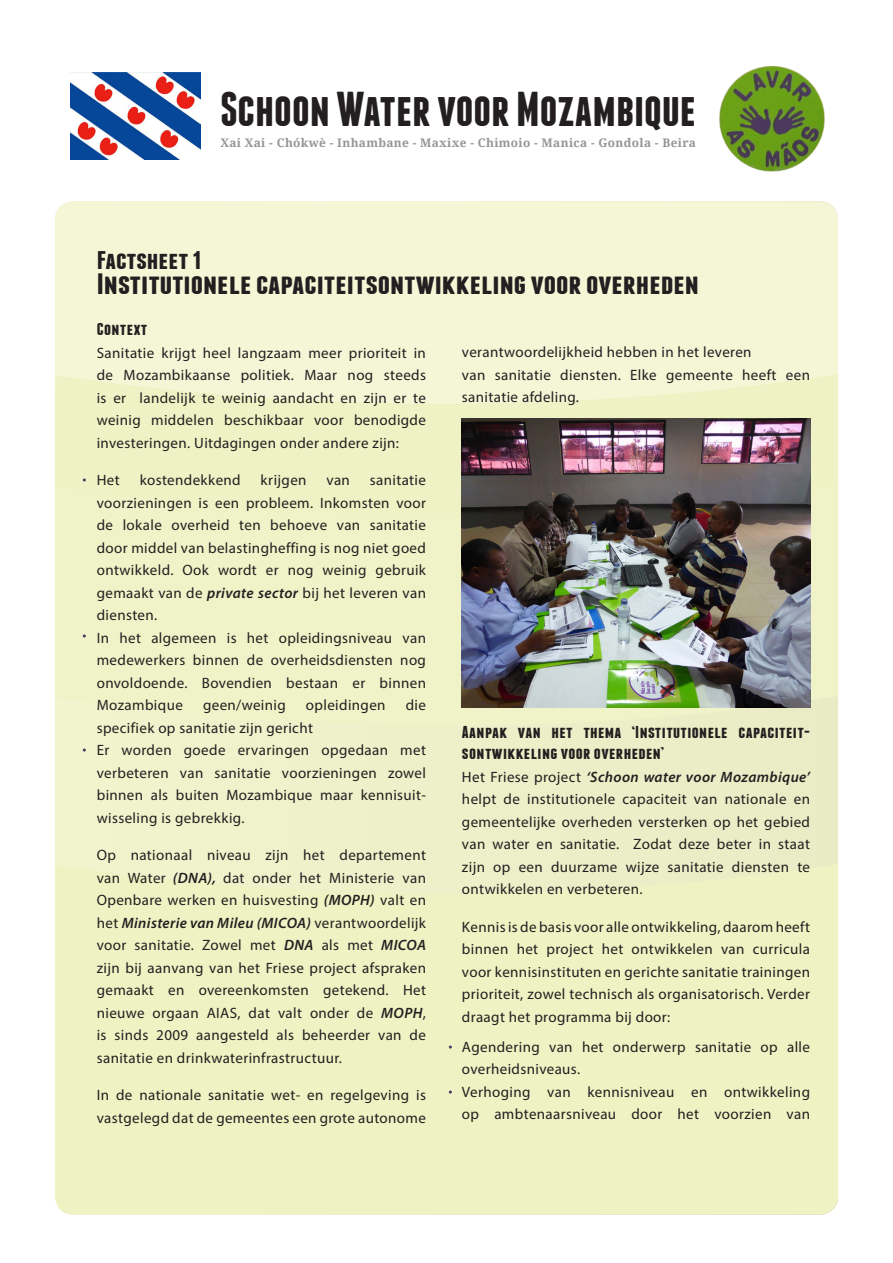
<style>
.page{position:relative;width:893px;height:1263px;background:#fff}
.page>*{position:absolute;margin:0;border:0;box-sizing:border-box;transform-origin:0 0}
.t1{font:700 48.75px "Franchise Free";color:#231f20}
.t2{font:700 29.25px "Franchise Free";color:#231f20;scale:1.18 1}
.t3{font:700 25.5px "Franchise Free";color:#231f20;scale:1.18 1}
.t4{font:700 17.1px/21px "Franchise Free";letter-spacing:.02em;color:#231f20;scale:1.14 1}
.t5{font:15px/22.5px "Myriad Pro";letter-spacing:.025em;color:#231f20;text-align:justify}
.t6{font:700 11.85px "Droid Serif";letter-spacing:.03em;color:#939598}
.s1{font-weight:600;font-style:italic}
</style>
<div class="page">
<div style="left:55px;top:516px;width:783px;height:336px;background:#f0f3c7"></div>
<div style="left:55px;top:852px;width:783px;height:363px;background:#eff2c3"></div>
<div style="left:55px;top:404px;width:783px;height:112px;background:#eff2c4"></div>
<div style="left:55px;top:201px;width:783px;height:203px;background:#f4f6d6"></div>
<img style="left:719px;top:66px;width:106px;height:106px">
<img style="left:71px;top:73px;width:129px;height:86px">
<img style="left:462px;top:418px;width:348px;height:290px">
<p class="t1" style="left:220px;top:86px;width:477px">Schoon Water voor Mozambique</p>
<p class="t6" style="left:220px;top:136px;width:477px">Xai Xai - Chókwè - Inhambane - Maxixe - Chimoio - Manica - Gondola - Beira</p>
<p class="t3" style="left:97px;top:248px;width:90px">Factsheet 1</p>
<p class="t2" style="left:97px;top:270px;width:512px">Institutionele capaciteitsontwikkeling voor overheden</p>
<p class="t4" style="left:97px;top:319px;width:46px">Context</p>
<p class="t5" style="left:97px;top:341px;width:331px">Sanitatie krijgt heel langzaam meer prioriteit in de Mozambikaanse politiek. Maar nog steeds is er landelijk te weinig aandacht en zijn er te weinig middelen beschikbaar voor benodigde investeringen. Uitdagingen onder andere zijn:</p>
<p class="t5" style="left:97px;top:469px;width:25px">Het</p>
<p class="t5" style="left:140px;top:469px;width:103px">kostendekkend</p>
<p class="t5" style="left:261px;top:469px;width:47px">krijgen</p>
<p class="t5" style="left:326px;top:469px;width:25px">van</p>
<p class="t5" style="left:97px;top:469px;width:331px;text-indent:273px">sanitatie voorzieningen is een probleem. Inkomsten voor de lokale overheid ten behoeve van sanitatie door middel van belastingheffing is nog niet goed ontwikkeld. Ook wordt er nog weinig gebruik gemaakt van de <span class="s1">private sector</span> bij het leveren van diensten.</p>
<p class="t5" style="left:97px;top:626px;width:331px">In het algemeen is het opleidingsniveau van medewerkers binnen de overheidsdiensten nog onvoldoende. Bovendien bestaan er binnen Mozambique</p>
<p class="t5" style="left:203px;top:694px;width:84px">geen/weinig</p>
<p class="t5" style="left:306px;top:694px;width:81px">opleidingen</p>
<p class="t5" style="left:406px;top:694px;width:22px">die</p>
<p class="t5" style="left:97px;top:716px;width:218px">specifiek op sanitatie zijn gericht</p>
<p class="t5" style="left:97px;top:739px;width:331px">Er worden goede ervaringen opgedaan met verbeteren van sanitatie voorzieningen zowel binnen als buiten Mozambique maar kennisuit&shy;wisseling is gebrekkig.</p>
<p class="t5" style="left:97px;top:844px;width:331px">Op nationaal niveau zijn het departement van Water <span class="s1">(DNA),</span> dat onder het Ministerie van Openbare werken en huisvesting <span class="s1">(MOPH)</span> valt en het <span class="s1">Ministerie van Mileu (MICOA)</span> verantwoordelijk voor sanitatie. Zowel met <span class="s1">DNA</span> als met <span class="s1">MICOA </span>zijn bij aanvang van het Friese project afspraken gemaakt en overeenkomsten getekend. Het nieuwe orgaan AIAS, dat valt onder de <span class="s1">MOPH</span>, is sinds 2009 aangesteld als beheerder van de sanitatie en drinkwaterinfrastructuur.</p>
<p class="t5" style="left:97px;top:1084px;width:331px">In de nationale sanitatie wet- en regelgeving is vastgelegd dat de gemeentes een grote autonome</p>
<p class="t5" style="left:462px;top:341px;width:291px">verantwoordelijkheid hebben in het leveren</p>
<p class="t5" style="left:462px;top:363px;width:350px">van sanitatie diensten. Elke gemeente heeft een sanitatie afdeling.</p>
<p class="t4" style="left:462px;top:722px;width:307px">Aanpak van het thema ‘Institutionele capaciteit&shy;sontwikkeling voor overheden’</p>
<p class="t5" style="left:462px;top:765px;width:350px">Het Friese project <span class="s1">‘Schoon water voor Mozambique’ </span>helpt de institutionele capaciteit van nationale en gemeentelijke overheden versterken op het gebied van water en sanitatie. Zodat deze beter in staat zijn op een duurzame wijze sanitatie diensten te ontwikkelen en verbeteren.</p>
<p class="t5" style="left:462px;top:915px;width:350px">Kennis is de basis voor alle ontwikkeling, daarom heeft binnen het project het ontwikkelen van curricula voor kennisinstituten en gerichte sanitatie trainingen prioriteit, zowel technisch als organisatorisch. Verder draagt het programma bij door:</p>
<p class="t5" style="left:462px;top:1035px;width:350px">Agendering van het onderwerp sanitatie op alle overheidsniveaus.</p>
<p class="t5" style="left:462px;top:1080px;width:350px">Verhoging van kennisniveau en ontwikkeling op ambtenaarsniveau door het voorzien van</p>
</div>
